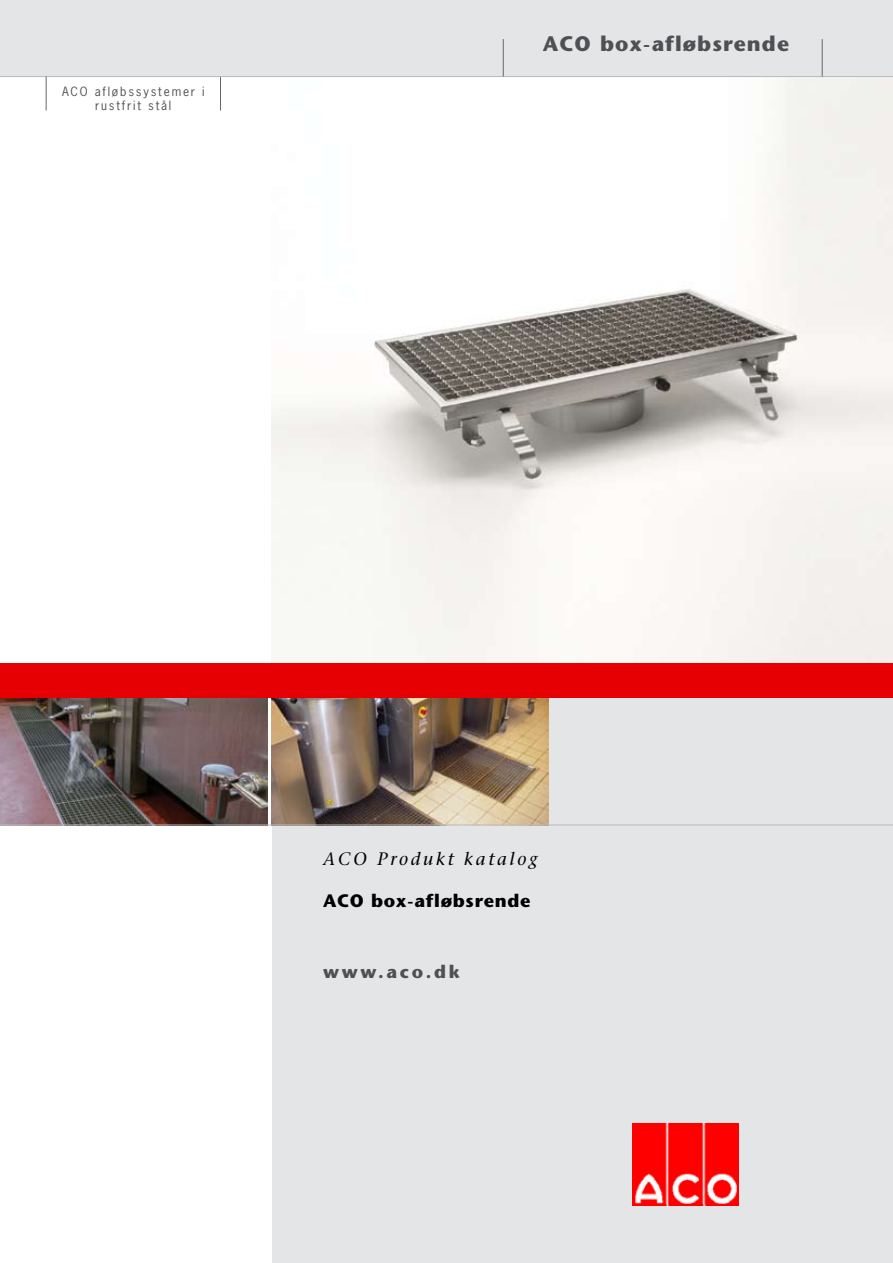
<style>
.page{position:relative;width:893px;height:1263px;background:#fff}
.page>*{position:absolute;margin:0;border:0;box-sizing:border-box;transform-origin:0 0}
.t1{font:700 21px "Stone Sans";letter-spacing:.05em;color:#504f53}
.t2{font:700 18px "Stone Sans";letter-spacing:.04em;color:#000}
.t3{font:italic 18px "Stone Serif";letter-spacing:.15em;color:#000}
.t4{font:700 18px "Stone Sans";letter-spacing:.15em;color:#504f53}
.t5{font:12px/14.4px "News Gothic Std";letter-spacing:.15em;color:#504f53;text-align:center}
</style>
<div class="page">
<img style="left:272px;top:77px;width:621px;height:586px">
<div style="left:272px;top:680px;width:621px;height:583px;background:#e3e5e6"></div>
<div style="left:0;top:0;width:893px;height:77px;background:#e3e5e6"></div>
<img style="left:0;top:697px;width:268px;height:128px">
<hr style="left:0;top:76px;width:893px;height:1px;background:#b9babd">
<hr style="left:46px;top:77px;width:1px;height:34px;background:#68676c">
<hr style="left:503px;top:39px;width:1px;height:38px;background:#68676c">
<hr style="left:822px;top:39px;width:1px;height:38px;background:#68676c">
<hr style="left:220px;top:77px;width:1px;height:34px;background:#68676c">
<img style="left:272px;top:697px;width:277px;height:128px">
<div style="left:0;top:663px;width:893px;height:34px;background:#e60004"></div>
<hr style="left:0;top:825px;width:893px;height:1px;background:#b9babd">
<img style="left:632px;top:1124px;width:107px;height:82px">
<p class="t5" style="left:62px;top:85px;width:144px">ACO afløbssystemer i rustfrit stål</p>
<h1 class="t1" style="left:543px;top:35px;width:248px">ACO box-afløbsrende</h1>
<h2 class="t3" style="left:323px;top:851px;width:216px">ACO Produkt katalog</h2>
<h2 class="t2" style="left:323px;top:894px;width:209px">ACO box-afløbsrende</h2>
<h2 class="t4" style="left:323px;top:964px;width:139px">www.aco.dk</h2>
</div>
